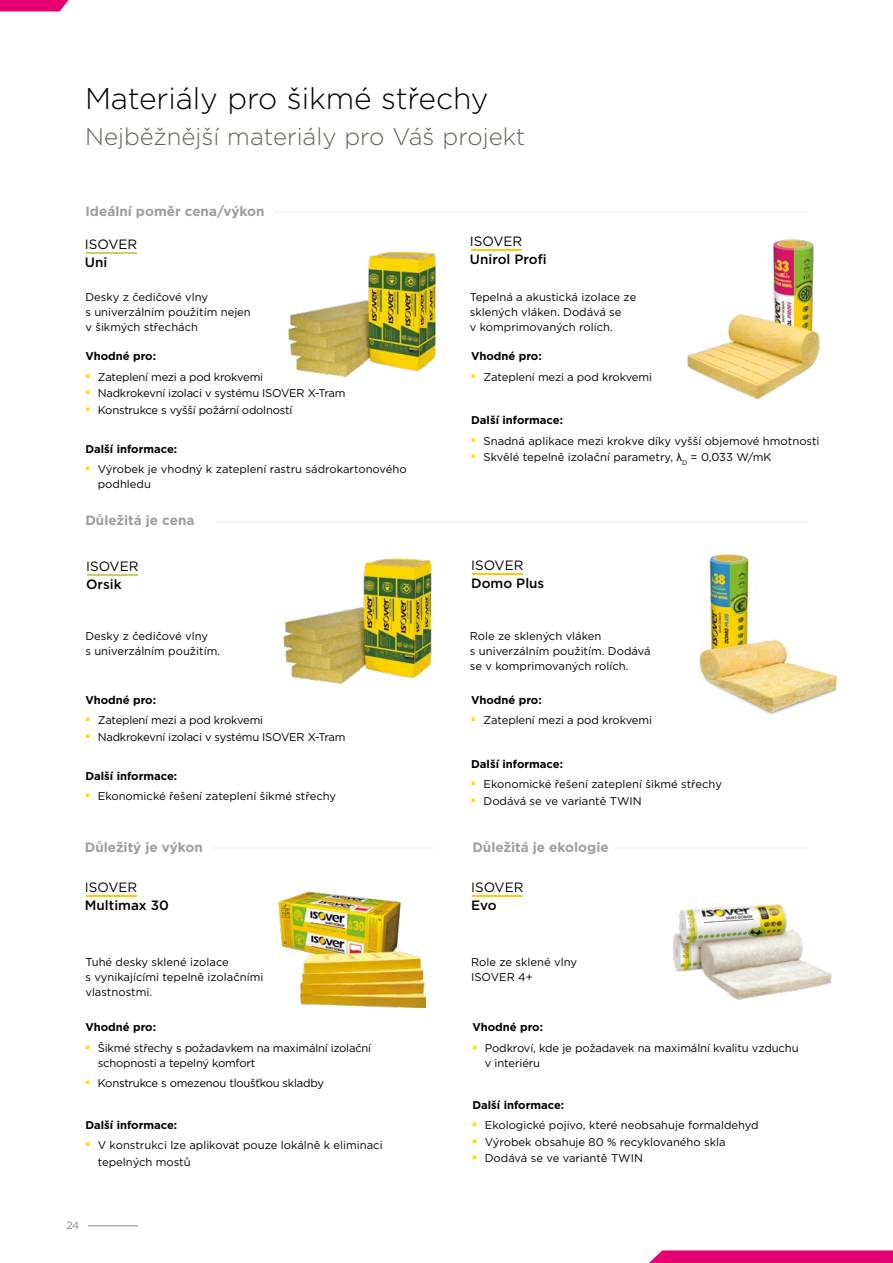
<style>
.page{position:relative;width:893px;height:1263px;background:#fff}
.page>*{position:absolute;margin:0;border:0;box-sizing:border-box;transform-origin:0 0}
.t1{font:300 30px "Gotham";letter-spacing:-.005em;color:#000}
.t2{font:300 24px "Gotham";color:#636259}
.t3{font:700 13.5px "Gotham";color:#9d9d9c}
.t4{font:500 13.5px "Gotham";color:#000}
.t5{font:13.5px "Gotham";color:#000}
.t6{font:11.25px/15px "Gotham";letter-spacing:-.005em;color:#000}
.t7{font:700 11.25px "Gotham";color:#000}
.t8{font:10.5px "Gotham";color:#878787}
.s1{font-family:"Arial"}
</style>
<div class="page">
<hr style="left:88px;top:1225px;width:50px;height:1px;background:#878787">
<svg style="left:0;top:0;width:69px;height:11px"></svg>
<svg style="left:649px;top:1250px;width:244px;height:13px;background:#e70f79"></svg>
<hr style="left:86px;top:253px;width:51px;height:1px;background:#cbcc65">
<hr style="left:471px;top:249px;width:51px;height:1px;background:#fc0">
<hr style="left:86px;top:895px;width:51px;height:2px;background:#fc0">
<hr style="left:472px;top:574px;width:51px;height:1px;background:#fc0">
<hr style="left:472px;top:895px;width:51px;height:2px;background:#fc0">
<hr style="left:213px;top:847px;width:221px;height:2px;background:#f6f6f6">
<hr style="left:615px;top:847px;width:192px;height:2px;background:#f6f6f6">
<img style="left:288px;top:251px;width:148px;height:126px">
<img style="left:283px;top:558px;width:149px;height:126px">
<img style="left:687px;top:239px;width:133px;height:161px">
<img style="left:699px;top:548px;width:139px;height:167px">
<img style="left:673px;top:904px;width:159px;height:96px">
<img style="left:278px;top:891px;width:148px;height:117px">
<hr style="left:274px;top:211px;width:534px;height:2px;background:#f6f6f6">
<hr style="left:217px;top:521px;width:591px;height:2px;background:#f6f6f6">
<hr style="left:87px;top:574px;width:51px;height:2px;background:#cbcc65">
<h1 class="t1" style="left:85px;top:79px;width:405px">Materiály pro šikmé střechy</h1>
<h2 class="t2" style="left:85px;top:121px;width:442px">Nejběžnější materiály pro Váš projekt</h2>
<p class="t3" style="left:85px;top:202px;width:181px">Ideální poměr cena/výkon</p>
<p class="t5" style="left:85px;top:236px;width:54px">ISOVER</p>
<p class="t4" style="left:85px;top:254px;width:24px">Uni</p>
<p class="t6" style="left:85px;top:289px;width:167px">Desky z čedičové vlny<br>s univerzálním použitím nejen v šikmých střechách</p>
<p class="t7" style="left:85px;top:349px;width:72px">Vhodné pro:</p>
<p class="t6" style="left:85px;top:369px;width:179px"><sup>■</sup> Zateplení mezi a pod krokvemi</p>
<p class="t6" style="left:85px;top:386px;width:262px"><sup>■</sup> Nadkrokevní izolaci v systému ISOVER X-Tram</p>
<p class="t6" style="left:85px;top:402px;width:208px"><sup>■</sup> Konstrukce s vyšší požární odolností</p>
<p class="t7" style="left:85px;top:441px;width:93px">Další informace:</p>
<p class="t6" style="left:98px;top:461px;width:310px;text-indent:-12px"><sup>■</sup> Výrobek je vhodný k zateplení rastru sádrokartonového podhledu</p>
<p class="t3" style="left:85px;top:511px;width:111px">Důležitá je cena</p>
<p class="t5" style="left:86px;top:558px;width:54px">ISOVER</p>
<p class="t4" style="left:86px;top:575px;width:37px">Orsik</p>
<p class="t6" style="left:85px;top:628px;width:136px">Desky z čedičové vlny<br>s univerzálním použitím.</p>
<p class="t7" style="left:85px;top:692px;width:72px">Vhodné pro:</p>
<p class="t6" style="left:85px;top:712px;width:179px"><sup>■</sup> Zateplení mezi a pod krokvemi</p>
<p class="t6" style="left:85px;top:729px;width:262px"><sup>■</sup> Nadkrokevní izolaci v systému ISOVER X-Tram</p>
<p class="t7" style="left:85px;top:768px;width:93px">Další informace:</p>
<p class="t6" style="left:85px;top:788px;width:252px"><sup>■</sup> Ekonomické řešení zateplení šikmé střechy</p>
<p class="t5" style="left:470px;top:232px;width:54px">ISOVER</p>
<p class="t4" style="left:470px;top:250px;width:78px">Unirol Profi</p>
<p class="t6" style="left:470px;top:289px;width:168px">Tepelná a akustická izolace ze sklených vláken. Dodává se<br>v komprimovaných rolích.</p>
<p class="t7" style="left:471px;top:349px;width:72px">Vhodné pro:</p>
<p class="t6" style="left:471px;top:369px;width:182px"><sup>■</sup> Zateplení mezi a pod krokvemi</p>
<p class="t7" style="left:471px;top:413px;width:93px">Další informace:</p>
<p class="t6" style="left:471px;top:433px;width:350px"><sup>■</sup> Snadná aplikace mezi krokve díky vyšší objemové hmotnosti</p>
<p class="t6" style="left:471px;top:449px;width:302px"><sup>■</sup> Skvělé tepelně izolační parametry, <span class="s1">λ</span><sub>D</sub> = 0,033 W/mK</p>
<p class="t5" style="left:471px;top:557px;width:54px">ISOVER</p>
<p class="t4" style="left:471px;top:575px;width:75px">Domo Plus</p>
<p class="t6" style="left:470px;top:628px;width:182px">Role ze sklených vláken<br>s univerzálním použitím. Dodává se v komprimovaných rolích.</p>
<p class="t7" style="left:471px;top:692px;width:72px">Vhodné pro:</p>
<p class="t6" style="left:471px;top:712px;width:182px"><sup>■</sup> Zateplení mezi a pod krokvemi</p>
<p class="t7" style="left:471px;top:756px;width:93px">Další informace:</p>
<p class="t6" style="left:471px;top:776px;width:252px"><sup>■</sup> Ekonomické řešení zateplení šikmé střechy</p>
<p class="t6" style="left:471px;top:793px;width:172px"><sup>■</sup> Dodává se ve variantě TWIN</p>
<p class="t3" style="left:85px;top:838px;width:119px">Důležitý je výkon</p>
<p class="t3" style="left:472px;top:838px;width:138px">Důležitá je ekologie</p>
<p class="t5" style="left:85px;top:878px;width:54px">ISOVER</p>
<p class="t4" style="left:85px;top:896px;width:86px">Multimax 30</p>
<p class="t5" style="left:471px;top:878px;width:54px">ISOVER</p>
<p class="t4" style="left:471px;top:896px;width:27px">Evo</p>
<p class="t6" style="left:85px;top:954px;width:179px">Tuhé desky sklené izolace<br>s vynikajícími tepelně izolačními vlastnostmi.</p>
<p class="t6" style="left:471px;top:954px;width:107px">Role ze sklené vlny<br>ISOVER 4+</p>
<p class="t7" style="left:85px;top:1020px;width:72px">Vhodné pro:</p>
<p class="t6" style="left:98px;top:1040px;width:275px;text-indent:-12px"><sup>■</sup> Šikmé střechy s požadavkem na maximální izolační schopnosti a tepelný komfort</p>
<p class="t6" style="left:85px;top:1075px;width:240px"><sup>■</sup> Konstrukce s omezenou tloušťkou skladby</p>
<p class="t7" style="left:85px;top:1117px;width:93px">Další informace:</p>
<p class="t6" style="left:98px;top:1137px;width:286px;line-height:16.5px;text-indent:-12px"><sup>■</sup> V konstrukci lze aplikovat pouze lokálně k eliminaci tepelných mostů</p>
<p class="t7" style="left:472px;top:1020px;width:72px">Vhodné pro:</p>
<p class="t6" style="left:485px;top:1040px;width:315px;text-indent:-12px"><sup>■</sup> Podkroví, kde je požadavek na maximální kvalitu vzduchu v interiéru</p>
<p class="t7" style="left:472px;top:1097px;width:93px">Další informace:</p>
<p class="t6" style="left:472px;top:1117px;width:288px"><sup>■</sup> Ekologické pojivo, které neobsahuje formaldehyd</p>
<p class="t6" style="left:472px;top:1134px;width:255px"><sup>■</sup> Výrobek obsahuje 80 % recyklovaného skla</p>
<p class="t6" style="left:472px;top:1150px;width:172px"><sup>■</sup> Dodává se ve variantě TWIN</p>
<p class="t8" style="left:66px;top:1218px;width:15px">24</p>
</div>
